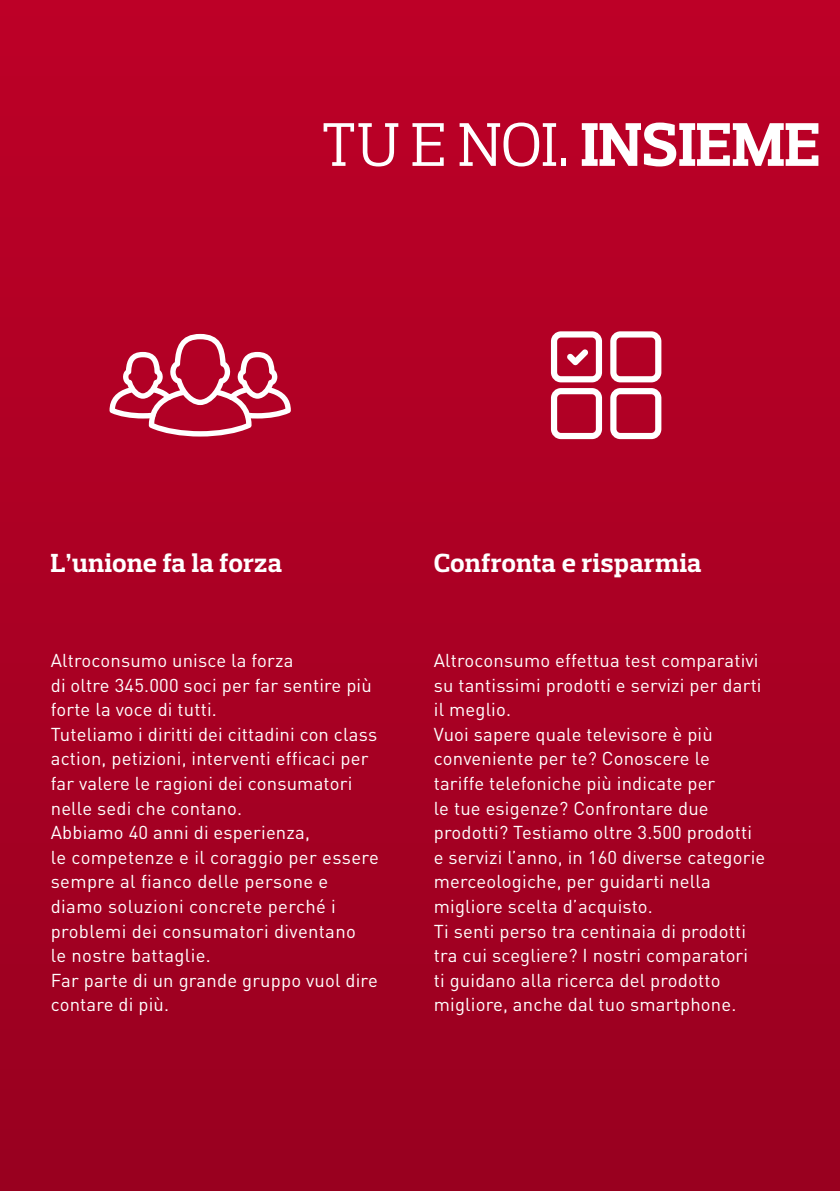
<style>
.page{position:relative;width:840px;height:1191px;background:#fff}
.page>*{position:absolute;margin:0;border:0;box-sizing:border-box;transform-origin:0 0}
.t1{font:62.8px "Prelo Slab";color:#fff}
.t2{font:700 26.6px "Prelo Slab";letter-spacing:.01em;color:#fff}
.t3{font:18.4px/24.6px "DIN Pro";letter-spacing:.01em;color:#fff}
.s1{font-weight:700}
</style>
<div class="page">
<div style="left:0;top:0;width:839px;height:1191px;background:linear-gradient(to bottom,#bd0027,#990020)"></div>
<svg style="left:550px;top:331px;width:111px;height:108px"></svg>
<svg style="left:109px;top:334px;width:182px;height:102px"></svg>
<h1 class="t1" style="left:320px;top:106px;width:501px">TU E NOI. <span class="s1">INSIEME</span></h1>
<h2 class="t2" style="left:51px;top:546px;width:232px">L’unione fa la forza</h2>
<h2 class="t2" style="left:433px;top:546px;width:269px">Confronta e risparmia</h2>
<p class="t3" style="left:51px;top:646px;width:329px">Altroconsumo unisce la forza<br>di oltre 345.000 soci per far sentire più forte la voce di tutti.<br>Tuteliamo i diritti dei cittadini con class action, petizioni, interventi efficaci per far valere le ragioni dei consumatori nelle sedi che contano.<br>Abbiamo 40 anni di esperienza,<br>le competenze e il coraggio per essere sempre al fianco delle persone e diamo soluzioni concrete perché i problemi dei consumatori diventano<br>le nostre battaglie.<br>Far parte di un grande gruppo vuol dire contare di più.</p>
<p class="t3" style="left:433px;top:646px;width:333px">Altroconsumo effettua test comparativi su tantissimi prodotti e servizi per darti il meglio.<br>Vuoi sapere quale televisore è più conveniente per te? Conoscere le<br>tariffe telefoniche più indicate per<br>le tue esigenze? Confrontare due prodotti? Testiamo oltre 3.500 prodotti e servizi l’anno, in 160 diverse categorie merceologiche, per guidarti nella migliore scelta d’acquisto.<br>Ti senti perso tra centinaia di prodotti tra cui scegliere? I nostri comparatori<br>ti guidano alla ricerca del prodotto migliore, anche dal tuo smartphone.</p>
</div>
